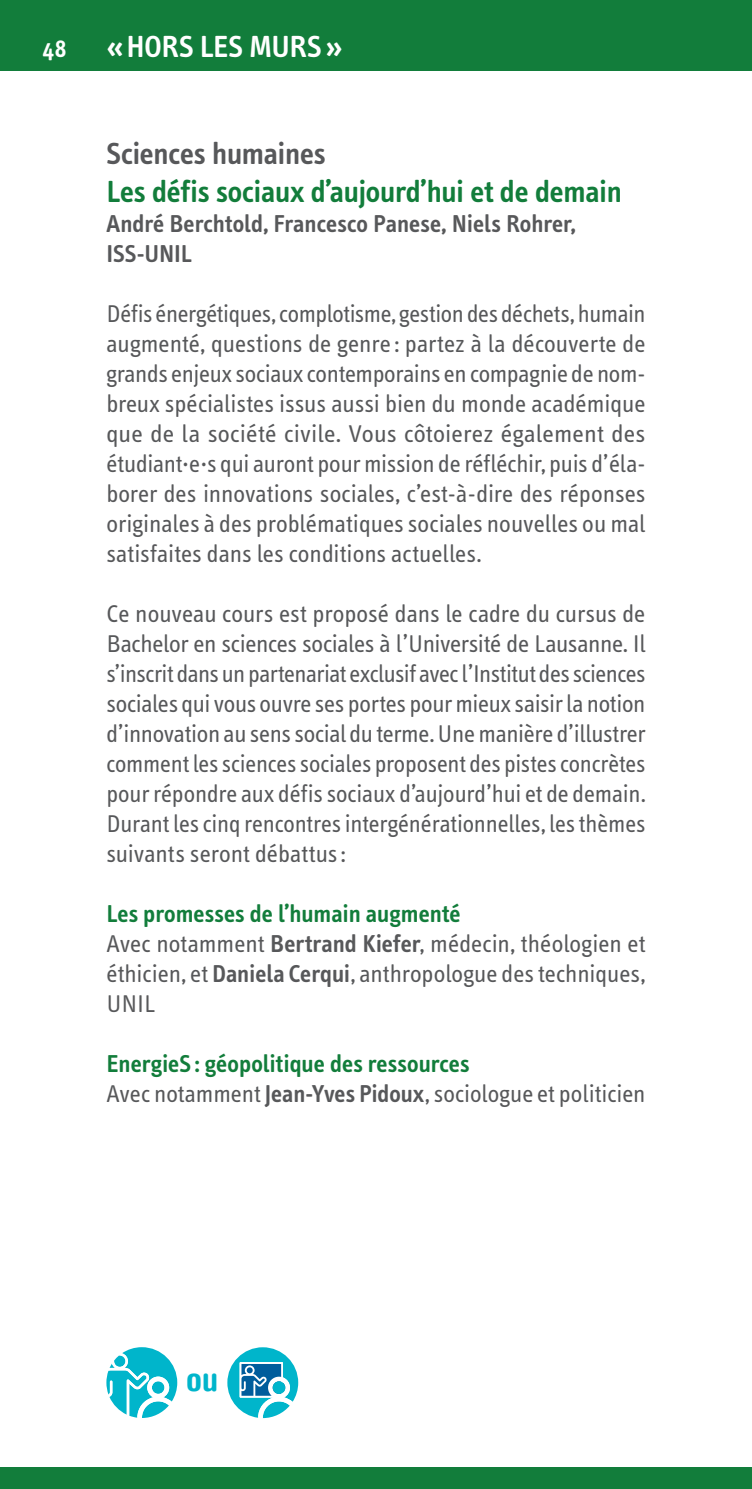
<style>
.page{position:relative;width:752px;height:1489px;background:#fff}
.page>*{position:absolute;margin:0;border:0;box-sizing:border-box;transform-origin:0 0}
.Texte{font:700 condensed 32px "Helvetica Rounded LT";color:#00b5cb;scale:1.11 1}
.Titre{font:600 31.25px "Info Text";letter-spacing:-.01em;color:#127d3b}
.Titre-2{font:600 31.25px "Info Text";letter-spacing:-.01em;color:#57585a}
.En-tete_de_page{font:600 31.25px "Info Text";letter-spacing:-.005em;color:#fff}
.Texte-2{font:25px/30px "Info Text";color:#57585a;text-align:justify}
.Titre-3{font:600 25px "Info Text";color:#127d3b}
.Titre-4{font:600 25px/30px "Info Text";color:#57585a}
.Texte-3{font:600 25px "Info Text";color:#fff}
.s1{font-weight:600}
</style>
<div class="page">
<div style="left:0;top:0;width:751px;height:71px;background:#127d3b"></div>
<div style="left:0;top:1467px;width:751px;height:21px;background:#127d3b"></div>
<svg style="left:106px;top:1347px;width:71px;height:70px"></svg>
<svg style="left:227px;top:1347px;width:71px;height:70px"></svg>
<div style="left:272px;top:1381px;width:13px;height:12px;background:#00b5cb;border-radius:50%"></div>
<p class="Texte-3" style="left:43px;top:34px;width:25px">48</p>
<p class="En-tete_de_page" style="left:106px;top:28px;width:238px">« HORS LES MURS»</p>
<p class="Titre-2" style="left:106px;top:136px;width:221px">Sciences humaines</p>
<p class="Titre" style="left:106px;top:173px;width:516px">Les défis sociaux d’aujourd’hui et de demain</p>
<p class="Titre-4" style="left:106px;top:208px;width:471px">André Berchtold, Francesco Panese, Niels Rohrer,<br>ISS-UNIL</p>
<p class="Texte-2" style="left:106px;top:298px;width:540px">Défis énergétiques, complotisme, gestion des déchets, humain augmenté, questions de genre : partez à la découverte de grands enjeux sociaux contemporains en compagnie de nom&shy;breux spécialistes issus aussi bien du monde académique que de la société civile. Vous côtoierez également des étudiant·e·s qui auront pour mission de réfléchir, puis d’éla&shy;borer des innovations sociales, c’est-à-dire des réponses originales à des problématiques sociales nouvelles ou mal satisfaites dans les conditions actuelles.</p>
<p class="Texte-2" style="left:106px;top:598px;width:540px">Ce nouveau cours est proposé dans le cadre du cursus de Bachelor en sciences sociales à l’Université de Lausanne. Il s’inscrit dans un partenariat exclusif avec l’Institut des sciences sociales qui vous ouvre ses portes pour mieux saisir la notion d’innovation au sens social du terme. Une manière d’illustrer comment les sciences sociales proposent des pistes concrètes pour répondre aux défis sociaux d’aujourd’hui et de demain.<br>Durant les cinq rencontres intergénérationnelles, les thèmes suivants seront débattus:</p>
<p class="Titre-3" style="left:106px;top:899px;width:356px">Les promesses de l’humain augmenté</p>
<p class="Texte-2" style="left:106px;top:928px;width:540px">Avec notamment <span class="s1">Bertrand Kiefer</span>, médecin, théologien et éthicien, et <span class="s1">Daniela Cerqui</span>, anthropologue des techniques, UNIL</p>
<p class="Titre-3" style="left:106px;top:1049px;width:364px">EnergieS : géopolitique des ressources</p>
<p class="Texte-2" style="left:106px;top:1078px;width:540px">Avec notamment <span class="s1">Jean-Yves Pidoux</span>, sociologue et politicien</p>
<p class="Texte" style="left:186px;top:1359px;width:31px">ou</p>
</div>
